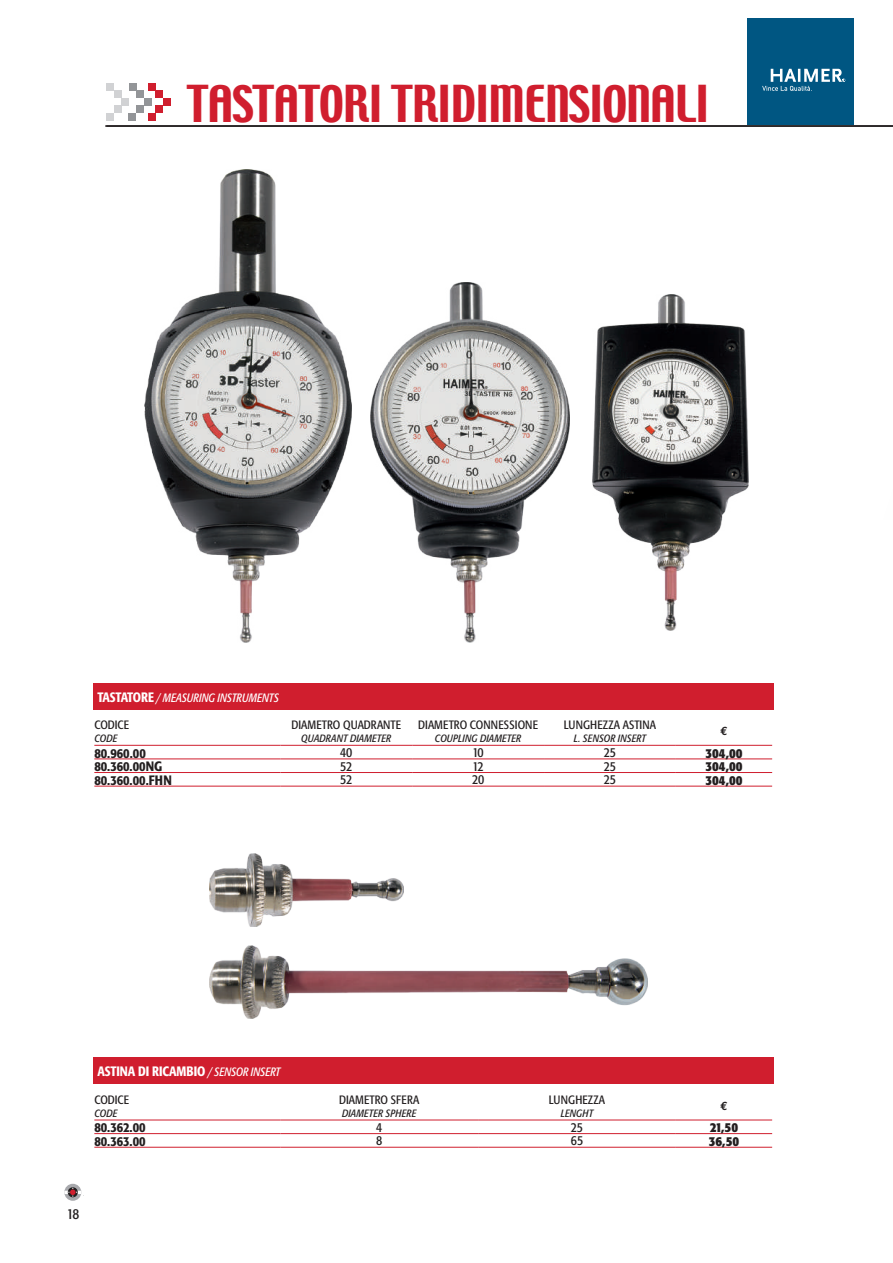
<style>
.page{position:relative;width:893px;height:1263px;background:#fff}
.page>*{position:absolute;margin:0;border:0;box-sizing:border-box;transform-origin:0 0}
.t1{font:45px "Techno";letter-spacing:-.02em;color:#d01e2e}
.t2{font:condensed 15px "Formata";color:#231f20}
.t3{font:500 condensed 13.5px "Formata";color:#231f20}
.t4{font:500 condensed 13.5px "Formata";letter-spacing:-.005em;color:#fff;scale:.95 1}
.t5{font:700 condensed 13.5px "Formata";color:#231f20}
.t6{font:condensed 13.5px "Formata";letter-spacing:-.01em;color:#231f20}
.t7{font:condensed 12px "Formata";color:#231f20}
.t8{font:italic condensed 12px "Formata";letter-spacing:.005em;color:#fff;scale:.95 1}
.t9{font:condensed 12px "Formata";letter-spacing:.02em;color:#231f20}
.t10{font:700 12px "Euro Mono Std";color:#231f20}
.t11{font:italic condensed 10.5px "Formata";color:#231f20}
.s1{font-weight:500;font-style:normal;font-size:13.5px}
.s2{font-weight:400;font-style:italic;font-size:12px}
</style>
<div class="page">
<svg style="left:64px;top:1184px;width:17px;height:17px"></svg>
<svg style="left:64px;top:1188px;width:17px;height:9px"></svg>
<div style="left:148px;top:83px;width:8px;height:7px;background:#d01e2e"></div>
<div style="left:156px;top:91px;width:7px;height:7px;background:#d01e2e"></div>
<div style="left:163px;top:98px;width:8px;height:8px;background:#d01e2e"></div>
<div style="left:156px;top:106px;width:7px;height:7px;background:#d01e2e"></div>
<div style="left:148px;top:114px;width:7px;height:7px;background:#d01e2e"></div>
<div style="left:129px;top:83px;width:7px;height:7px;background:#939598"></div>
<div style="left:136px;top:91px;width:8px;height:7px;background:#939598"></div>
<div style="left:144px;top:98px;width:7px;height:8px;background:#939598"></div>
<div style="left:136px;top:106px;width:8px;height:7px;background:#939598"></div>
<div style="left:129px;top:114px;width:7px;height:7px;background:#939598"></div>
<div style="left:107px;top:83px;width:7px;height:7px;background:#d1d2d4"></div>
<div style="left:114px;top:91px;width:7px;height:7px;background:#d1d2d4"></div>
<div style="left:122px;top:98px;width:7px;height:8px;background:#d1d2d4"></div>
<div style="left:114px;top:106px;width:7px;height:7px;background:#d1d2d4"></div>
<div style="left:106px;top:114px;width:8px;height:7px;background:#d1d2d4"></div>
<div style="left:747px;top:19px;width:106px;height:106px;background:#005682"></div>
<svg style="left:762px;top:69px;width:83px;height:22px"></svg>
<hr style="left:105px;top:125px;width:788px;height:2px;background:#231f20">
<hr style="left:94px;top:1133px;width:186px;height:1px;background:#d01e2e">
<hr style="left:280px;top:1133px;width:198px;height:1px;background:#d01e2e">
<hr style="left:478px;top:1133px;width:198px;height:1px;background:#d01e2e">
<hr style="left:94px;top:1147px;width:186px;height:1px;background:#d01e2e">
<hr style="left:280px;top:1147px;width:198px;height:1px;background:#d01e2e">
<hr style="left:478px;top:1147px;width:198px;height:1px;background:#d01e2e">
<hr style="left:676px;top:1133px;width:96px;height:1px;background:#d01e2e">
<hr style="left:676px;top:1147px;width:96px;height:1px;background:#d01e2e">
<hr style="left:94px;top:1119px;width:186px;height:1px;background:#d01e2e">
<hr style="left:280px;top:1119px;width:198px;height:1px;background:#d01e2e">
<hr style="left:478px;top:1119px;width:198px;height:1px;background:#d01e2e">
<hr style="left:676px;top:1119px;width:96px;height:1px;background:#d01e2e">
<div style="left:93px;top:1057px;width:681px;height:27px;background:#d01e2e"></div>
<div style="left:93px;top:683px;width:681px;height:27px;background:#d01e2e"></div>
<hr style="left:94px;top:759px;width:186px;height:1px;background:#d01e2e">
<hr style="left:280px;top:759px;width:132px;height:1px;background:#d01e2e">
<hr style="left:412px;top:759px;width:132px;height:1px;background:#d01e2e">
<hr style="left:94px;top:772px;width:186px;height:1px;background:#d01e2e">
<hr style="left:280px;top:772px;width:132px;height:1px;background:#d01e2e">
<hr style="left:412px;top:772px;width:132px;height:1px;background:#d01e2e">
<hr style="left:94px;top:786px;width:186px;height:1px;background:#d01e2e">
<hr style="left:280px;top:786px;width:132px;height:1px;background:#d01e2e">
<hr style="left:412px;top:786px;width:132px;height:1px;background:#d01e2e">
<hr style="left:544px;top:786px;width:132px;height:1px;background:#d01e2e">
<hr style="left:676px;top:759px;width:96px;height:1px;background:#d01e2e">
<hr style="left:676px;top:772px;width:96px;height:1px;background:#d01e2e">
<hr style="left:676px;top:786px;width:96px;height:1px;background:#d01e2e">
<hr style="left:544px;top:759px;width:132px;height:1px;background:#d01e2e">
<hr style="left:544px;top:772px;width:132px;height:1px;background:#d01e2e">
<hr style="left:94px;top:745px;width:186px;height:1px;background:#d01e2e">
<hr style="left:280px;top:745px;width:132px;height:1px;background:#d01e2e">
<hr style="left:412px;top:745px;width:132px;height:1px;background:#d01e2e">
<hr style="left:544px;top:745px;width:132px;height:1px;background:#d01e2e">
<hr style="left:676px;top:745px;width:96px;height:1px;background:#d01e2e">
<img style="left:209px;top:946px;width:439px;height:72px">
<img style="left:209px;top:853px;width:194px;height:73px">
<img style="left:592px;top:294px;width:156px;height:336px">
<img style="left:370px;top:282px;width:200px;height:360px">
<img style="left:145px;top:169px;width:206px;height:473px">
<h1 class="t1" style="left:187px;top:73px;width:524px">TASTATORI TRIDIMENSIONALI</h1>
<p class="t8" style="left:97px;top:690px;width:193px"><span class="s1">TASTATORE</span> / MEASURING INSTRUMENTS</p>
<p class="t7" style="left:94px;top:718px;width:36px">CODICE</p>
<p class="t7" style="left:292px;top:718px;width:111px">DIAMETRO QUADRANTE</p>
<p class="t7" style="left:418px;top:718px;width:121px">DIAMETRO CONNESSIONE</p>
<p class="t7" style="left:564px;top:718px;width:94px">LUNGHEZZA ASTINA</p>
<p class="t10" style="left:720px;top:724px;width:9px">€</p>
<p class="t11" style="left:94px;top:732px;width:24px">CODE</p>
<p class="t11" style="left:301px;top:732px;width:91px">QUADRANT DIAMETER</p>
<p class="t11" style="left:435px;top:732px;width:88px">COUPLING DIAMETER</p>
<p class="t11" style="left:574px;top:732px;width:73px">L. SENSOR INSERT</p>
<p class="t3" style="left:94px;top:744px;width:53px">80.960.00</p>
<p class="t6" style="left:340px;top:744px;width:14px">40</p>
<p class="t6" style="left:472px;top:744px;width:13px">10</p>
<p class="t6" style="left:604px;top:744px;width:14px">25</p>
<p class="t5" style="left:705px;top:744px;width:39px">304,00</p>
<p class="t3" style="left:94px;top:758px;width:70px">80.360.00NG</p>
<p class="t6" style="left:340px;top:758px;width:14px">52</p>
<p class="t6" style="left:472px;top:758px;width:13px">12</p>
<p class="t6" style="left:604px;top:758px;width:14px">25</p>
<p class="t5" style="left:705px;top:758px;width:39px">304,00</p>
<p class="t3" style="left:94px;top:772px;width:79px">80.360.00.FHN</p>
<p class="t6" style="left:340px;top:772px;width:14px">52</p>
<p class="t6" style="left:472px;top:772px;width:14px">20</p>
<p class="t6" style="left:604px;top:772px;width:14px">25</p>
<p class="t5" style="left:705px;top:771px;width:39px">304,00</p>
<p class="t4" style="left:97px;top:1063px;width:194px">ASTINA DI RICAMBIO <span class="s2">/ SENSOR INSERT</span></p>
<p class="t7" style="left:94px;top:1093px;width:36px">CODICE</p>
<p class="t7" style="left:339px;top:1093px;width:82px">DIAMETRO SFERA</p>
<p class="t9" style="left:549px;top:1093px;width:58px">LUNGHEZZA</p>
<p class="t10" style="left:720px;top:1099px;width:9px">€</p>
<p class="t11" style="left:94px;top:1107px;width:24px">CODE</p>
<p class="t11" style="left:342px;top:1107px;width:76px">DIAMETER SPHERE</p>
<p class="t11" style="left:561px;top:1107px;width:34px">LENGHT</p>
<p class="t3" style="left:94px;top:1119px;width:53px">80.362.00</p>
<p class="t6" style="left:376px;top:1119px;width:8px">4</p>
<p class="t6" style="left:571px;top:1119px;width:14px">25</p>
<p class="t5" style="left:710px;top:1119px;width:30px">21,50</p>
<p class="t3" style="left:94px;top:1133px;width:53px">80.363.00</p>
<p class="t6" style="left:376px;top:1133px;width:8px">8</p>
<p class="t6" style="left:571px;top:1133px;width:14px">65</p>
<p class="t5" style="left:709px;top:1133px;width:32px">36,50</p>
<p class="t2" style="left:67px;top:1205px;width:14px">18</p>
</div>
